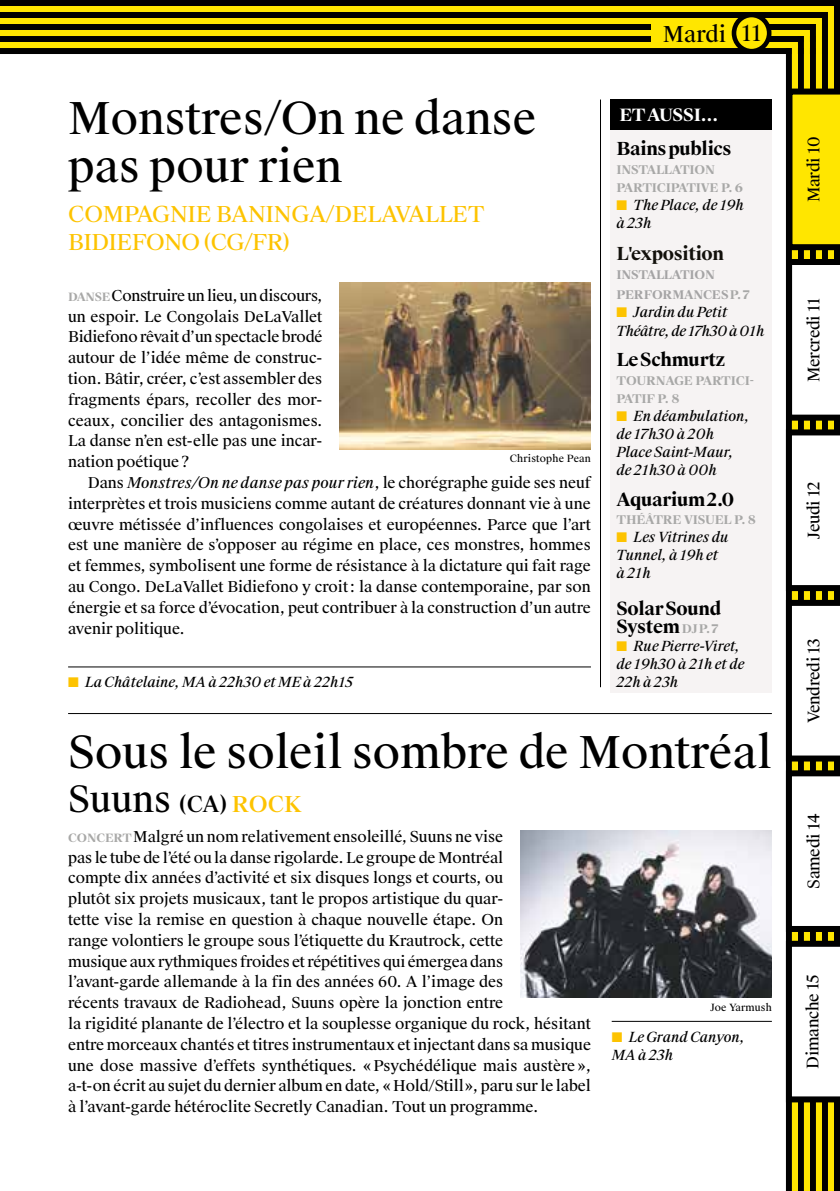
<style>
.page{position:relative;width:840px;height:1191px;background:#fff}
.page>*{position:absolute;margin:0;border:0;box-sizing:border-box;transform-origin:0 0}
.t1{font:44px/48px "Suisse Works";color:#000}
.t2{font:36px "Suisse Works";color:#000}
.t3{font:22px/28px "Suisse Works";letter-spacing:-.01em;color:#fdc300}
.t4{font:22px "Suisse Works";color:#000}
.t5{font:700 18px/18.6px "Suisse Works";letter-spacing:-.02em;color:#000}
.t6{font:700 18px "Suisse Works";letter-spacing:-.02em;color:#12100b}
.t7{font:700 17px "Suisse Works";letter-spacing:-.02em;color:#fff}
.t8{font:16px "Suisse Works";letter-spacing:-.025em;color:#000}
.t9{font:15px/20.8px "Suisse Works";letter-spacing:-.005em;color:#000;text-align:justify}
.t10{font:italic 14px/18px "Suisse Works";letter-spacing:-.01em;color:#000}
.t11{font:italic 14px/18.4px "Suisse Works";letter-spacing:-.03em;color:#000}
.t12{font:700 12px/18.6px "Suisse Works";letter-spacing:-.02em;color:#a8a8a7}
.t13{font:700 12px/20px "Suisse Works";letter-spacing:-.02em;color:#a5a4a5}
.t14{font:10px "Suisse Works";letter-spacing:.015em;color:#000}
.s1{font-weight:700;font-size:11.6px;color:#a8a8a7}
.s2{font-style:italic}
.s3{color:#fdc300}
.s4{color:#a8a8a7}
.s5{font-size:12px;color:#a8a8a7}
.s6{font-weight:500;font-size:22px}
.s7{font-weight:500;font-size:22px;color:#fdc300}
</style>
<div class="page">
<div style="left:0;top:0;width:839px;height:6px;background:#000"></div>
<div style="left:0;top:24px;width:839px;height:6px;background:#000"></div>
<div style="left:0;top:12px;width:839px;height:6px;background:#000"></div>
<div style="left:0;top:36px;width:839px;height:6px;background:#000"></div>
<div style="left:0;top:48px;width:839px;height:6px;background:#000"></div>
<div style="left:0;top:6px;width:839px;height:6px;background:#ffe600"></div>
<div style="left:0;top:30px;width:839px;height:6px;background:#ffe600"></div>
<div style="left:0;top:18px;width:839px;height:6px;background:#ffe600"></div>
<div style="left:0;top:42px;width:839px;height:6px;background:#ffe600"></div>
<div style="left:833px;top:0;width:6px;height:1191px;background:#000"></div>
<div style="left:809px;top:24px;width:6px;height:1167px;background:#000"></div>
<div style="left:821px;top:12px;width:6px;height:1179px;background:#000"></div>
<div style="left:797px;top:36px;width:6px;height:1155px;background:#000"></div>
<div style="left:785px;top:48px;width:6px;height:1143px;background:#000"></div>
<div style="left:827px;top:9px;width:6px;height:1182px;background:#ffe600"></div>
<div style="left:803px;top:33px;width:6px;height:1158px;background:#ffe600"></div>
<div style="left:815px;top:21px;width:6px;height:1170px;background:#ffe600"></div>
<div style="left:791px;top:44px;width:6px;height:1147px;background:#ffe600"></div>
<img style="left:339px;top:282px;width:251px;height:168px">
<img style="left:520px;top:830px;width:251px;height:167px">
<svg style="left:785px;top:429px;width:54px;height:162px;background:#d1d1d1"></svg>
<svg style="left:785px;top:940px;width:54px;height:162px;background:#d2d1d1"></svg>
<svg style="left:785px;top:770px;width:54px;height:162px;background:#d1d1d1"></svg>
<svg style="left:785px;top:600px;width:54px;height:161px;background:#d2d2d2"></svg>
<svg style="left:785px;top:259px;width:54px;height:161px;background:#d2d2d2"></svg>
<svg style="left:791px;top:89px;width:48px;height:161px"></svg>
<div style="left:651px;top:20px;width:86px;height:28px;background:#ffe600"></div>
<hr style="left:68px;top:713px;width:703px;height:1px;background:#000">
<hr style="left:68px;top:666px;width:522px;height:1px;background:#000">
<hr style="left:611px;top:1021px;width:160px;height:1px;background:#000">
<hr style="left:599px;top:100px;width:1px;height:587px;background:#000">
<div style="left:610px;top:130px;width:161px;height:563px;background:#f6f3f3"></div>
<div style="left:610px;top:100px;width:161px;height:30px;background:#000"></div>
<div style="left:733px;top:15px;width:35px;height:36px;background:#ffe600;border-radius:50%"></div>
<div style="left:731px;top:13px;width:40px;height:40px;border:5px solid #000;border-radius:50%"></div>
<h1 class="t1" style="left:68px;top:95px;width:469px">Monstres/On ne danse pas pour rien</h1>
<h3 class="t3" style="left:68px;top:200px;width:418px">COMPAGNIE BANINGA/DELAVALLET<br>BIDIEFONO (CG/FR)</h3>
<p class="t9" style="left:68px;top:285px;width:256px"><span class="s1">DANSE</span> Construire un lieu, un discours, un espoir. Le Congolais DeLaVallet Bidiefono rêvait d’un spectacle brodé autour de l’idée même de construc&shy;tion. Bâtir, créer, c’est assembler des fragments épars, recoller des mor&shy;ceaux, concilier des antagonismes.<br>La danse n’en est-elle pas une incar&shy;nation poétique?</p>
<p class="t9" style="left:68px;top:472px;width:524px;text-indent:20px">Dans <span class="s2">Monstres/On ne danse pas pour rien</span>, le chorégraphe guide ses neuf interprètes et trois musiciens comme autant de créatures donnant vie à une œuvre métissée d’influences congolaises et européennes. Parce que l’art est une manière de s’opposer au régime en place, ces monstres, hommes et femmes, symbolisent une forme de résistance à la dictature qui fait rage au Congo. DeLaVallet Bidiefono y croit: la danse contemporaine, par son énergie et sa force d’évocation, peut contribuer à la construction d’un autre avenir politique.</p>
<p class="t10" style="left:68px;top:673px;width:287px"><span class="s3">■</span> La Châtelaine, MA à 22h30 et ME à 22h15</p>
<p class="t14" style="left:509px;top:452px;width:83px">Christophe Pean</p>
<h3 class="t4" style="left:662px;top:21px;width:65px">Mardi</h3>
<h3 class="t4" style="left:741px;top:19px;width:21px">11</h3>
<p class="t7" style="left:619px;top:105px;width:100px">ET AUSSI…</p>
<p class="t5" style="left:616px;top:140px;width:117px">Bains publics</p>
<p class="t12" style="left:616px;top:160px;width:128px">INSTALLATION<br>PARTICIPATIVE P. 6</p>
<p class="t10" style="left:616px;top:196px;width:129px"><span class="s3">■</span> The Place, de 19h à 23h</p>
<p class="t6" style="left:616px;top:242px;width:109px">L'exposition</p>
<p class="t13" style="left:616px;top:264px;width:135px">INSTALLATION<br>PERFORMANCES<span class="s4">P. 7</span></p>
<p class="t11" style="left:616px;top:303px;width:149px"><span class="s3">■</span> Jardin du Petit<br>Théâtre, de 17h30 à 01h</p>
<p class="t5" style="left:616px;top:351px;width:110px">Le Schmurtz</p>
<p class="t12" style="left:616px;top:371px;width:139px">TOURNAGE PARTICI-<br>PATIF P. 8</p>
<p class="t10" style="left:616px;top:407px;width:134px"><span class="s3">■</span> En déambulation, de 17h30 à 20h<br>Place Saint-Maur, de 21h30 à 00h</p>
<p class="t5" style="left:616px;top:490px;width:119px">Aquarium 2.0</p>
<p class="t12" style="left:616px;top:511px;width:141px">THÉÂTRE VISUEL P. 8</p>
<p class="t10" style="left:616px;top:528px;width:113px"><span class="s3">■</span> Les Vitrines du<br>Tunnel, à 19h et à 21h</p>
<p class="t5" style="left:616px;top:599px;width:106px">Solar Sound<br>System <span class="s5">DJ P. 7</span></p>
<p class="t10" style="left:616px;top:637px;width:129px"><span class="s3">■</span> Rue Pierre-Viret, de 19h30 à 21h et de<br>22h à 23h</p>
<h1 class="t1" style="left:68px;top:729px;width:704px">Sous le soleil sombre de Montréal</h1>
<h2 class="t2" style="left:68px;top:776px;width:235px">Suuns <span class="s6">(CA)</span> <span class="s7">ROCK</span></h2>
<p class="t9" style="left:68px;top:826px;width:524px;text-align:left"><span class="s1">CONCERT</span> Malgré un nom relativement ensoleillé, Suuns ne vise<br>pas le tube de l’été ou la danse rigolarde. Le groupe de Montréal<br>compte dix années d’activité et six disques longs et courts, ou<br>plutôt six projets musicaux, tant le propos artistique du quar-<br>tette vise la remise en question à chaque nouvelle étape. On<br>range volontiers le groupe sous l’étiquette du Krautrock, cette<br>musique aux rythmiques froides et répétitives qui émergea dans l’avant-garde allemande à la fin des années 60. A l’image des<br>récents travaux de Radiohead, Suuns opère la jonction entre<br>la rigidité planante de l’électro et la souplesse organique du rock, hésitant entre morceaux chantés et titres instrumentaux et injectant dans sa musique une dose massive d’effets synthétiques. «Psychédélique mais austère», a-t-on écrit au sujet du dernier album en date, «Hold/Still», paru sur le label à l’avant-garde hétéroclite Secretly Canadian. Tout un programme.</p>
<p class="t14" style="left:710px;top:1001px;width:63px">Joe Yarmush</p>
<p class="t10" style="left:611px;top:1028px;width:134px"><span class="s3">■</span> Le Grand Canyon,<br>MA à 23h</p>
<p class="t8" style="left:803px;top:202px;width:67px;rotate:-90deg">Mardi 10</p>
<p class="t8" style="left:803px;top:382px;width:86px;rotate:-90deg">Mercredi 11</p>
<p class="t8" style="left:803px;top:539px;width:59px;rotate:-90deg">Jeudi 12</p>
<p class="t8" style="left:803px;top:723px;width:87px;rotate:-90deg">Vendredi 13</p>
<p class="t8" style="left:803px;top:888px;width:77px;rotate:-90deg">Samedi 14</p>
<p class="t8" style="left:802px;top:1068px;width:95px;rotate:-90deg">Dimanche 15</p>
</div>
